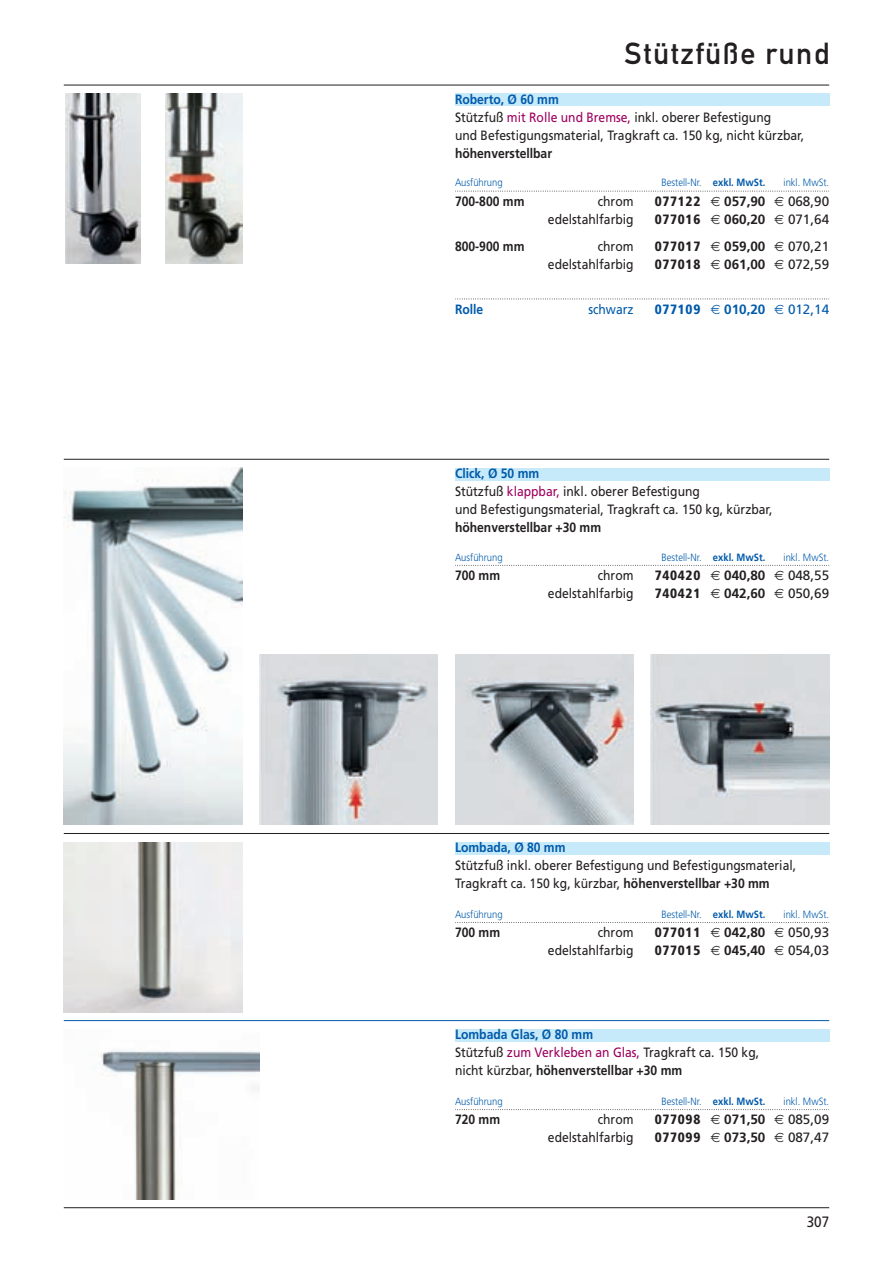
<style>
.page{position:relative;width:893px;height:1263px;background:#fff}
.page>*{position:absolute;margin:0;border:0;box-sizing:border-box;transform-origin:0 0}
.t1{font:30px "DIN Mittelschrift Alternate";letter-spacing:.05em;color:#231f20}
.t2{font:15px "Frutiger";color:#231f20;scale:.9 1}
.t3{font:13.5px/18px "Frutiger";color:#231f20;scale:.9 1}
.t4{font:900 condensed 13.5px "Frutiger";letter-spacing:.05em;color:#231f20}
.t5{font:700 13.5px "Frutiger";color:#231f20}
.t6{font:13.5px "Frutiger";color:#231f20}
.t7{font:700 13.5px "Frutiger";color:#231f20;scale:.9 1}
.t8{font:13.5px "Frutiger";color:#015aaa;scale:.9 1}
.t9{font:900 condensed 13.5px "Frutiger";letter-spacing:.05em;color:#015aaa}
.t10{font:700 13.5px "Frutiger";color:#015aaa}
.t11{font:13.5px "Frutiger";color:#015aaa}
.t12{font:700 13.5px "Frutiger";color:#015aaa;scale:.9 1}
.t13{font:300 10.5px "Frutiger";color:#015aaa;scale:.9 1}
.s1{font-weight:700;color:#015aaa}
.s2{color:#9e015e}
.s3{font-weight:700}
</style>
<div class="page">
<hr style="left:64px;top:85px;width:765px;height:1px;background:#231f20">
<hr style="left:64px;top:1207px;width:765px;height:1px;background:#231f20">
<hr style="left:64px;top:459px;width:765px;height:1px;background:#231f20">
<hr style="left:64px;top:833px;width:765px;height:1px;background:#231f20">
<hr style="left:64px;top:1020px;width:765px;height:1px;background:#015aaa">
<img style="left:64px;top:842px;width:178px;height:170px">
<img style="left:99px;top:1051px;width:160px;height:148px">
<img style="left:64px;top:468px;width:178px;height:357px">
<img style="left:259px;top:655px;width:179px;height:170px">
<img style="left:455px;top:655px;width:179px;height:170px">
<img style="left:651px;top:655px;width:178px;height:170px">
<img style="left:65px;top:94px;width:75px;height:170px">
<img style="left:166px;top:94px;width:76px;height:169px">
<div style="left:455px;top:94px;width:374px;height:12px;background:#c6eafa"></div>
<div style="left:455px;top:468px;width:374px;height:12px;background:#c6eafa"></div>
<div style="left:455px;top:842px;width:374px;height:13px;background:#c6eafa"></div>
<div style="left:455px;top:1029px;width:374px;height:13px;background:#c6eafa"></div>
<svg style="left:455px;top:922px;width:374px;height:1px"></svg>
<svg style="left:455px;top:1109px;width:374px;height:2px"></svg>
<svg style="left:455px;top:565px;width:374px;height:1px"></svg>
<svg style="left:455px;top:191px;width:374px;height:1px"></svg>
<svg style="left:455px;top:299px;width:374px;height:1px"></svg>
<p class="t1" style="left:625px;top:43px;width:206px">Stützfüße rund</p>
<p class="t3" style="left:455px;top:91px;width:390px"><span class="s1">Roberto, Ø 60 mm<br></span>Stützfuß <span class="s2">mit Rolle und Bremse,</span> inkl. oberer Befestigung<br>und Befestigungsmaterial, Tragkraft ca. 150 kg, nicht kürzbar, <span class="s3">höhenverstellbar</span></p>
<p class="t13" style="left:455px;top:179px;width:55px">Ausführung</p>
<p class="t13" style="left:662px;top:179px;width:117px">Bestell-Nr. <span class="s3">exkl. MwSt.</span></p>
<p class="t13" style="left:784px;top:179px;width:52px">inkl. MwSt.</p>
<p class="t7" style="left:455px;top:196px;width:79px">700-800 mm</p>
<p class="t3" style="left:598px;top:193px;width:41px">chrom</p>
<p class="t4" style="left:655px;top:196px;width:47px">077122</p>
<p class="t5" style="left:724px;top:196px;width:43px">057,90</p>
<p class="t6" style="left:788px;top:196px;width:43px">068,90</p>
<p class="t3" style="left:548px;top:211px;width:97px">edelstahlfarbig</p>
<p class="t4" style="left:655px;top:214px;width:47px">077016</p>
<p class="t5" style="left:724px;top:214px;width:43px">060,20</p>
<p class="t6" style="left:788px;top:214px;width:43px">071,64</p>
<p class="t7" style="left:455px;top:241px;width:79px">800-900 mm</p>
<p class="t3" style="left:598px;top:238px;width:41px">chrom</p>
<p class="t4" style="left:655px;top:241px;width:47px">077017</p>
<p class="t5" style="left:724px;top:241px;width:43px">059,00</p>
<p class="t6" style="left:788px;top:241px;width:43px">070,21</p>
<p class="t3" style="left:548px;top:256px;width:97px">edelstahlfarbig</p>
<p class="t4" style="left:655px;top:259px;width:47px">077018</p>
<p class="t5" style="left:724px;top:259px;width:43px">061,00</p>
<p class="t6" style="left:788px;top:259px;width:43px">072,59</p>
<p class="t12" style="left:455px;top:304px;width:33px">Rolle</p>
<p class="t8" style="left:588px;top:304px;width:52px">schwarz</p>
<p class="t9" style="left:655px;top:304px;width:47px">077109</p>
<p class="t10" style="left:724px;top:304px;width:43px">010,20</p>
<p class="t11" style="left:788px;top:304px;width:43px">012,14</p>
<p class="t3" style="left:455px;top:465px;width:354px"><span class="s1">Click, Ø 50 mm<br></span>Stützfuß <span class="s2">klappbar,</span> inkl. oberer Befestigung<br>und Befestigungsmaterial, Tragkraft ca. 150 kg, kürzbar, <span class="s3">höhenverstellbar +30 mm</span></p>
<p class="t13" style="left:455px;top:553px;width:55px">Ausführung</p>
<p class="t13" style="left:662px;top:553px;width:117px">Bestell-Nr. <span class="s3">exkl. MwSt.</span></p>
<p class="t13" style="left:784px;top:553px;width:52px">inkl. MwSt.</p>
<p class="t7" style="left:455px;top:570px;width:52px">700 mm</p>
<p class="t3" style="left:598px;top:567px;width:41px">chrom</p>
<p class="t4" style="left:655px;top:570px;width:47px">740420</p>
<p class="t5" style="left:724px;top:570px;width:43px">040,80</p>
<p class="t6" style="left:788px;top:570px;width:43px">048,55</p>
<p class="t3" style="left:548px;top:585px;width:97px">edelstahlfarbig</p>
<p class="t4" style="left:655px;top:588px;width:47px">740421</p>
<p class="t5" style="left:724px;top:588px;width:43px">042,60</p>
<p class="t6" style="left:788px;top:588px;width:43px">050,69</p>
<p class="t3" style="left:455px;top:839px;width:381px"><span class="s1">Lombada, Ø 80 mm<br></span>Stützfuß inkl. oberer Befestigung und Befestigungsmaterial,<br>Tragkraft ca. 150 kg, kürzbar, <span class="s3">höhenverstellbar +30 mm</span></p>
<p class="t13" style="left:455px;top:910px;width:55px">Ausführung</p>
<p class="t13" style="left:662px;top:910px;width:117px">Bestell-Nr. <span class="s3">exkl. MwSt.</span></p>
<p class="t13" style="left:784px;top:910px;width:52px">inkl. MwSt.</p>
<p class="t7" style="left:455px;top:927px;width:52px">700 mm</p>
<p class="t3" style="left:598px;top:924px;width:41px">chrom</p>
<p class="t4" style="left:655px;top:927px;width:47px">077011</p>
<p class="t5" style="left:724px;top:927px;width:43px">042,80</p>
<p class="t6" style="left:788px;top:927px;width:43px">050,93</p>
<p class="t3" style="left:548px;top:942px;width:97px">edelstahlfarbig</p>
<p class="t4" style="left:655px;top:945px;width:47px">077015</p>
<p class="t5" style="left:724px;top:945px;width:43px">045,40</p>
<p class="t6" style="left:788px;top:945px;width:43px">054,03</p>
<p class="t3" style="left:455px;top:1026px;width:339px"><span class="s1">Lombada Glas, Ø 80 mm<br></span>Stützfuß <span class="s2">zum Verkleben an Glas,</span> Tragkraft ca. 150 kg, nicht kürzbar, <span class="s3">höhenverstellbar +30 mm</span></p>
<p class="t13" style="left:455px;top:1097px;width:55px">Ausführung</p>
<p class="t13" style="left:662px;top:1097px;width:117px">Bestell-Nr. <span class="s3">exkl. MwSt.</span></p>
<p class="t13" style="left:784px;top:1097px;width:52px">inkl. MwSt.</p>
<p class="t7" style="left:455px;top:1114px;width:52px">720 mm</p>
<p class="t3" style="left:598px;top:1111px;width:41px">chrom</p>
<p class="t4" style="left:655px;top:1114px;width:47px">077098</p>
<p class="t5" style="left:724px;top:1114px;width:43px">071,50</p>
<p class="t6" style="left:788px;top:1114px;width:43px">085,09</p>
<p class="t3" style="left:548px;top:1129px;width:97px">edelstahlfarbig</p>
<p class="t4" style="left:655px;top:1132px;width:47px">077099</p>
<p class="t5" style="left:724px;top:1132px;width:43px">073,50</p>
<p class="t6" style="left:788px;top:1132px;width:43px">087,47</p>
<p class="t2" style="left:807px;top:1216px;width:26px">307</p>
</div>
